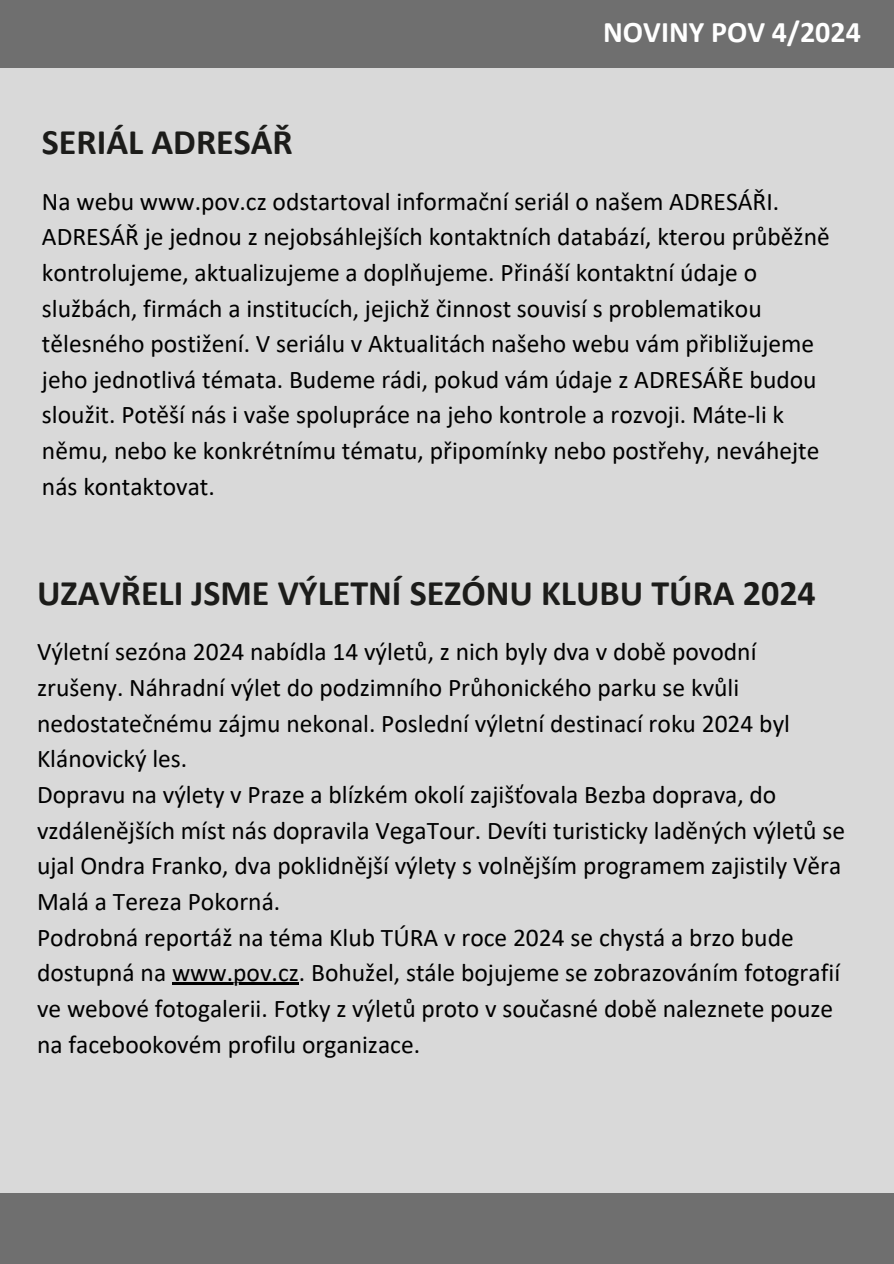
<style>
.page{position:relative;width:894px;height:1264px;background:#fff}
.page>*{position:absolute;margin:0;border:0;box-sizing:border-box;transform-origin:0 0}
.t1{font:700 36px "Calibri";color:#1c1c1a}
.t2{font:700 30px "Calibri";color:#fff}
.t3{font:25.5px/35.7px "Calibri";color:#000}
</style>
<div class="page">
<div style="left:0;top:0;width:893px;height:1263px;background:#d9d9d9"></div>
<div style="left:0;top:0;width:893px;height:67px;background:#6f6f6f"></div>
<div style="left:0;top:1193px;width:893px;height:70px;background:#6f6f6f"></div>
<hr style="left:172px;top:982px;width:127px;height:3px;background:#000">
<p class="t1" style="left:42px;top:127px;width:252px">SERIÁL ADRESÁŘ</p>
<h2 class="t2" style="left:603px;top:20px;width:259px">NOVINY POV 4/2024</h2>
<h1 class="t3" style="left:42px;top:185px;width:789px">Na webu www.pov.cz odstartoval informační seriál o našem ADRESÁŘI.<br>ADRESÁŘ je jednou z nejobsáhlejších kontaktních databází, kterou průběžně kontrolujeme, aktualizujeme a doplňujeme. Přináší kontaktní údaje o službách, firmách a institucích, jejichž činnost souvisí s problematikou tělesného postižení. V seriálu v Aktualitách našeho webu vám přibližujeme jeho jednotlivá témata. Budeme rádi, pokud vám údaje z ADRESÁŘE budou sloužit. Potěší nás i vaše spolupráce na jeho kontrole a rozvoji. Máte-li k němu, nebo ke konkrétnímu tématu, připomínky nebo postřehy, neváhejte nás kontaktovat.</h1>
<h1 class="t1" style="left:37px;top:577px;width:780px">UZAVŘELI JSME VÝLETNÍ SEZÓNU KLUBU TÚRA 2024</h1>
<h1 class="t3" style="left:37px;top:636px;width:754px">Výletní sezóna 2024 nabídla 14 výletů, z nich byly dva v době povodní zrušeny. Náhradní výlet do podzimního Průhonického parku se kvůli nedostatečnému zájmu nekonal. Poslední výletní destinací roku 2024 byl Klánovický les.</h1>
<p class="t3" style="left:37px;top:778px;width:809px">Dopravu na výlety v Praze a blízkém okolí zajišťovala Bezba doprava, do vzdálenějších míst nás dopravila VegaTour. Devíti turisticky laděných výletů se ujal Ondra Franko, dva poklidnější výlety s volnějším programem zajistily Věra Malá a Tereza Pokorná.</p>
<p class="t3" style="left:37px;top:921px;width:804px">Podrobná reportáž na téma Klub TÚRA v roce 2024 se chystá a brzo bude dostupná na www.pov.cz. Bohužel, stále bojujeme se zobrazováním fotografií</p>
<p class="t3" style="left:37px;top:992px;width:797px">ve webové fotogalerii. Fotky z výletů proto v současné době naleznete pouze na facebookovém profilu organizace.</p>
</div>
